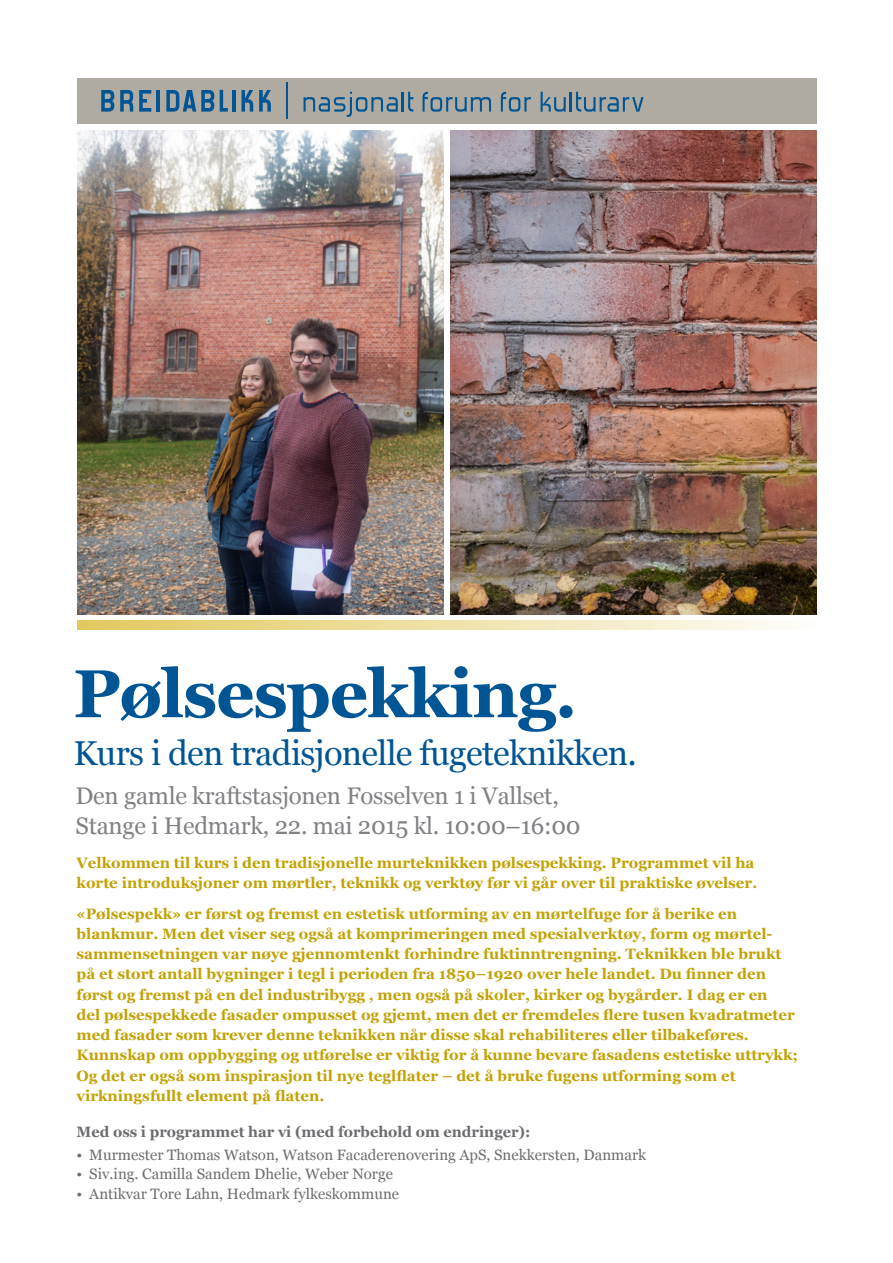
<style>
.page{position:relative;width:893px;height:1263px;background:#fff}
.page>*{position:absolute;margin:0;border:0;box-sizing:border-box;transform-origin:0 0}
.t1{font:700 67.5px "Georgia";letter-spacing:-.02em;color:#005595}
.t2{font:34.5px "Georgia";letter-spacing:-.02em;color:#005595}
.t3{font:24px "Georgia";letter-spacing:-.01em;color:#808285}
.t4{font:700 15px/20.2px "Georgia";color:#c2a205}
.t5{font:15px "Georgia";color:#6c6d70}
.t6{font:700 15px "Georgia";color:#6c6d70}
</style>
<div class="page">
<div style="left:77px;top:79px;width:739px;height:45px;background:#b0aba1"></div>
<svg style="left:101px;top:90px;width:13px;height:22px"></svg>
<svg style="left:120px;top:90px;width:13px;height:22px"></svg>
<svg style="left:139px;top:90px;width:12px;height:22px"></svg>
<hr style="left:157px;top:90px;width:3px;height:22px;background:#005595">
<svg style="left:166px;top:90px;width:48px;height:22px"></svg>
<svg style="left:220px;top:90px;width:8px;height:22px"></svg>
<hr style="left:232px;top:90px;width:3px;height:22px;background:#005595">
<svg style="left:241px;top:90px;width:12px;height:22px"></svg>
<svg style="left:259px;top:90px;width:12px;height:22px"></svg>
<svg style="left:304px;top:92px;width:94px;height:25px"></svg>
<hr style="left:402px;top:92px;width:2px;height:20px;background:#005595">
<svg style="left:408px;top:92px;width:5px;height:20px"></svg>
<svg style="left:422px;top:92px;width:69px;height:20px"></svg>
<svg style="left:501px;top:92px;width:30px;height:20px"></svg>
<svg style="left:541px;top:92px;width:25px;height:20px"></svg>
<hr style="left:570px;top:92px;width:2px;height:20px;background:#005595">
<svg style="left:576px;top:92px;width:68px;height:20px"></svg>
<hr style="left:286px;top:82px;width:2px;height:37px;background:#005595">
<svg style="left:77px;top:620px;width:705px;height:9px;background:#eee1a6"></svg>
<img style="left:77px;top:131px;width:366px;height:483px">
<img style="left:451px;top:131px;width:365px;height:483px">
<p class="t1" style="left:73px;top:650px;width:505px">Pølsespekking.</p>
<p class="t2" style="left:73px;top:732px;width:565px">Kurs i den tradisjonelle fugeteknikken.</p>
<p class="t3" style="left:75px;top:781px;width:485px">Den gamle kraftstasjonen Fosselven 1 i Vallset,</p>
<p class="t3" style="left:75px;top:811px;width:507px">Stange i Hedmark, 22. mai 2015 kl. 10:00–16:00</p>
<p class="t4" style="left:77px;top:852px;width:679px">Velkommen til kurs i den tradisjonelle murteknikken pølsespekking. Programmet vil ha</p>
<p class="t4" style="left:77px;top:873px;width:682px">korte introduksjoner om mørtler, teknikk og verktøy før vi går over til praktiske øvelser.</p>
<p class="t4" style="left:77px;top:903px;width:723px">«Pølsespekk» er først og fremst en estetisk utforming av en mørtelfuge for å berike en blankmur. Men det viser seg også at komprimeringen med spesialverktøy, form og mørtel&shy;sammensetningen var nøye gjennomtenkt forhindre fuktinntrengning. Teknikken ble brukt på et stort antall bygninger i tegl i perioden fra 1850–1920 over hele landet. Du finner den først og fremst på en del industribygg , men også på skoler, kirker og bygårder. I dag er en<br>del pølsespekkede fasader ompusset og gjemt, men det er fremdeles flere tusen kvadratmeter med fasader som krever denne teknikken når disse skal rehabiliteres eller tilbakeføres.<br>Kunnskap om oppbygging og utførelse er viktig for å kunne bevare fasadens estetiske uttrykk; Og det er også som inspirasjon til nye teglflater – det å bruke fugens utforming som et virkningsfullt element på flaten.</p>
<p class="t6" style="left:77px;top:1122px;width:455px">Med oss i programmet har vi (med forbehold om endringer):</p>
<p class="t5" style="left:77px;top:1145px;width:571px">• Murmester Thomas Watson, Watson Facaderenovering ApS, Snekkersten, Danmark</p>
<p class="t5" style="left:77px;top:1165px;width:318px">• Siv.ing. Camilla Sandem Dhelie, Weber Norge</p>
<p class="t5" style="left:77px;top:1184px;width:324px">• Antikvar Tore Lahn, Hedmark fylkeskommune</p>
</div>
